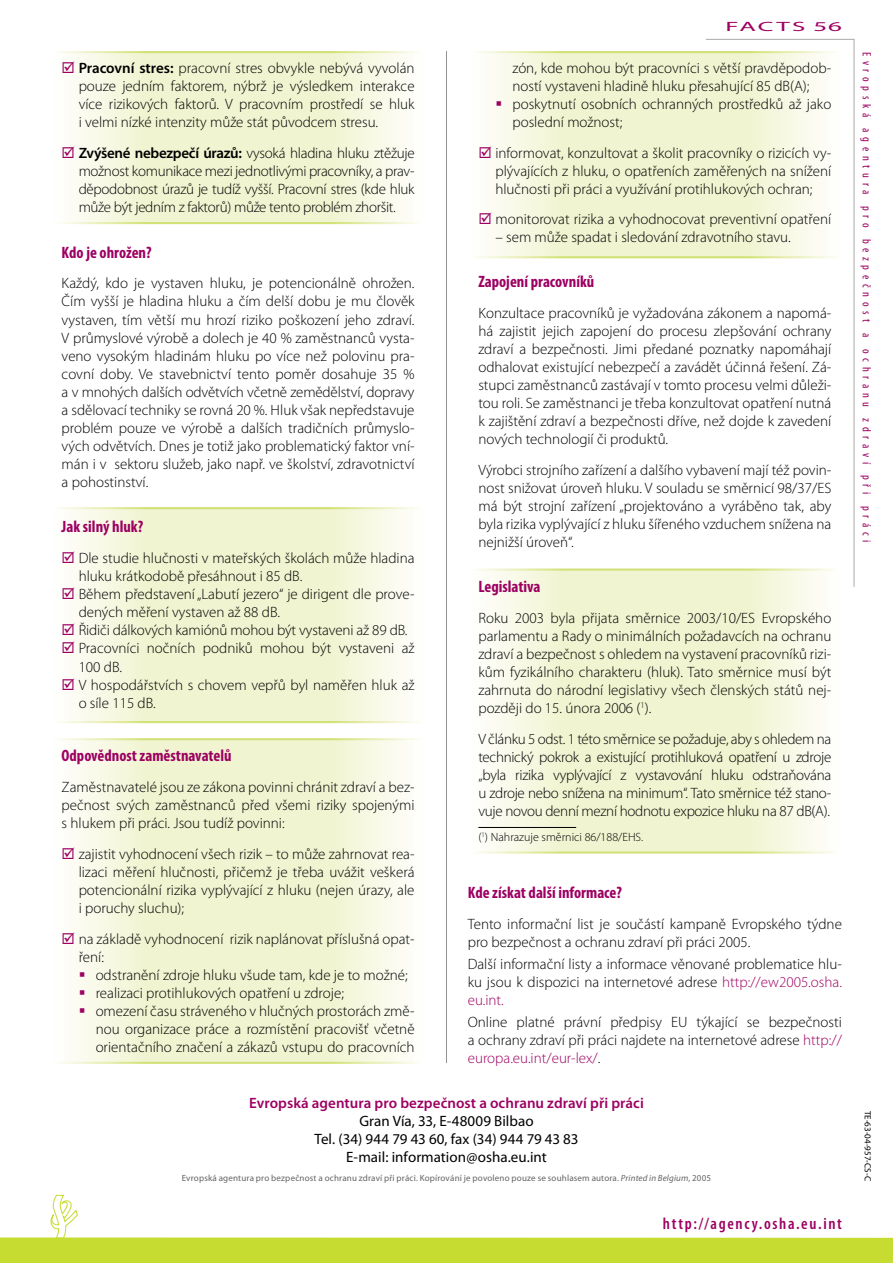
<style>
.page{position:relative;width:893px;height:1263px;background:#fff}
.page>*{position:absolute;margin:0;border:0;box-sizing:border-box;transform-origin:0 0}
.t1{font:700 condensed 16.5px "Myriad Pro";color:#9d0062}
.t2{font:600 condensed 16.5px "Myriad Pro";letter-spacing:.1em;color:#9d0062}
.t3{font:300 15px/18px "Myriad Pro";color:#000;text-align:justify}
.t4{font:15px/18px "Myriad Pro";color:#000;text-align:center}
.t5{font:600 15px "Myriad Pro";letter-spacing:.005em;color:#9d0062}
.t6{font:13.5px "Myriad Pro";letter-spacing:.06em;color:#9d0062;scale:2 1}
.t7{font:condensed 12px "Myriad Pro";letter-spacing:.39em;color:#9d0062}
.t8{font:300 12px "Myriad Pro";color:#000}
.t9{font:9px "Myriad Pro";letter-spacing:.02em;color:#636363}
.t10{font:9px "Myriad Pro";color:#000}
.s1{font-weight:600}
.s2{color:#9d0062}
.s3{font-style:italic}
</style>
<div class="page">
<svg style="left:66px;top:509px;width:347px;height:212px;background:#f3f6d9"></svg>
<svg style="left:479px;top:571px;width:342px;height:280px;background:#f3f6d9"></svg>
<svg style="left:484px;top:53px;width:221px;height:203px;background:#f3f5d6"></svg>
<svg style="left:65px;top:740px;width:348px;height:322px;background:#f3f6d9"></svg>
<svg style="left:68px;top:53px;width:342px;height:169px;background:#f3f6d8"></svg>
<svg style="left:705px;top:39px;width:150px;height:549px"></svg>
<hr style="left:446px;top:51px;width:1px;height:1012px;background:#939393">
<hr style="left:478px;top:827px;width:98px;height:1px;background:#000">
<svg style="left:0;top:1194px;width:893px;height:69px"></svg>
<svg style="left:68px;top:62px;width:7px;height:11px"></svg>
<svg style="left:68px;top:147px;width:7px;height:11px"></svg>
<svg style="left:66px;top:551px;width:9px;height:12px"></svg>
<svg style="left:66px;top:588px;width:9px;height:11px"></svg>
<svg style="left:66px;top:624px;width:9px;height:11px"></svg>
<svg style="left:66px;top:642px;width:9px;height:11px"></svg>
<svg style="left:66px;top:678px;width:9px;height:11px"></svg>
<svg style="left:65px;top:847px;width:10px;height:12px"></svg>
<svg style="left:65px;top:932px;width:10px;height:12px"></svg>
<svg style="left:80px;top:972px;width:4px;height:5px"></svg>
<svg style="left:80px;top:990px;width:4px;height:5px"></svg>
<svg style="left:80px;top:1009px;width:4px;height:4px"></svg>
<svg style="left:497px;top:101px;width:4px;height:5px"></svg>
<svg style="left:484px;top:146px;width:7px;height:12px"></svg>
<svg style="left:484px;top:213px;width:7px;height:11px"></svg>
<p class="t3" style="left:79px;top:59px;width:337px"><span class="s1">Pracovní stres:</span> pracovní stres obvykle nebývá vyvolán pouze jedním faktorem, nýbrž je výsledkem interakce více rizikových faktorů. V pracovním prostředí se hluk i velmi nízké intenzity může stát původcem stresu.</p>
<p class="t3" style="left:79px;top:144px;width:337px"><span class="s1">Zvýšené nebezpečí úrazů:</span> vysoká hladina hluku ztěžuje možnost komunikace mezi jednotlivými pracovníky, a prav&shy;děpodobnost úrazů je tudíž vyšší. Pracovní stres (kde hluk může být jedním z faktorů) může tento problém zhoršit.</p>
<p class="t1" style="left:62px;top:243px;width:92px">Kdo je ohrožen?</p>
<p class="t3" style="left:62px;top:275px;width:354px">Každý, kdo je vystaven hluku, je potencionálně ohrožen.<br>Čím vyšší je hladina hluku a čím delší dobu je mu člověk vystaven, tím větší mu hrozí riziko poškození jeho zdraví.<br>V průmyslové výrobě a dolech je 40 % zaměstnanců vysta&shy;veno vysokým hladinám hluku po více než polovinu pra&shy;covní doby. Ve stavebnictví tento poměr dosahuje 35 % a v mnohých dalších odvětvích včetně zemědělství, dopravy a sdělovací techniky se rovná 20 %. Hluk však nepředstavuje problém pouze ve výrobě a dalších tradičních průmyslo&shy;vých odvětvích. Dnes je totiž jako problematický faktor vní&shy;mán i v sektoru služeb, jako např. ve školství, zdravotnictví a pohostinství.</p>
<p class="t1" style="left:62px;top:518px;width:83px">Jak silný hluk?</p>
<p class="t3" style="left:79px;top:549px;width:337px;text-align:left">Dle studie hlučnosti v mateřských školách může hladina hluku krátkodobě přesáhnout i 85 dB.<br>Během představení „Labutí jezero“ je dirigent dle prove&shy;dených měření vystaven až 88 dB.<br>Řidiči dálkových kamiónů mohou být vystaveni až 89 dB.<br>Pracovníci nočních podniků mohou být vystaveni až 100 dB.<br>V hospodářstvích s chovem vepřů byl naměřen hluk až o síle 115 dB.</p>
<p class="t1" style="left:62px;top:747px;width:171px">Odpovědnost zaměstnavatelů</p>
<p class="t3" style="left:62px;top:778px;width:354px">Zaměstnavatelé jsou ze zákona povinni chránit zdraví a bez&shy;pečnost svých zaměstnanců před všemi riziky spojenými s hlukem při práci. Jsou tudíž povinni:</p>
<p class="t3" style="left:79px;top:845px;width:337px">zajistit vyhodnocení všech rizik – to může zahrnovat rea&shy;lizaci měření hlučnosti, přičemž je třeba uvážit veškerá potencionální rizika vyplývající z hluku (nejen úrazy, ale i poruchy sluchu);</p>
<p class="t3" style="left:79px;top:930px;width:337px">na základě vyhodnocení rizik naplánovat příslušná opat&shy;ření:</p>
<p class="t3" style="left:96px;top:966px;width:320px;text-align:left">odstranění zdroje hluku všude tam, kde je to možné; realizaci protihlukových opatření u zdroje;<br>omezení času stráveného v hlučných prostorách změ&shy;nou organizace práce a rozmístění pracovišť včetně orientačního značení a zákazů vstupu do pracovních</p>
<p class="t6" style="left:725px;top:19px;width:60px">FACTS 56</p>
<p class="t3" style="left:512px;top:59px;width:320px;text-align:left">zón, kde mohou být pracovníci s větší pravděpodob&shy;ností vystaveni hladině hluku přesahující 85 dB(A); poskytnutí osobních ochranných prostředků až jako poslední možnost;</p>
<p class="t3" style="left:495px;top:144px;width:337px">informovat, konzultovat a školit pracovníky o rizicích vy&shy;plývajících z hluku, o opatřeních zaměřených na snížení hlučnosti při práci a využívání protihlukových ochran;</p>
<p class="t3" style="left:495px;top:211px;width:337px">monitorovat rizika a vyhodnocovat preventivní opatření</p>
<p class="t3" style="left:495px;top:229px;width:297px">– sem může spadat i sledování zdravotního stavu.</p>
<p class="t1" style="left:478px;top:273px;width:117px">Zapojení pracovníků</p>
<p class="t3" style="left:478px;top:304px;width:354px">Konzultace pracovníků je vyžadována zákonem a napomá&shy;há zajistit jejich zapojení do procesu zlepšování ochrany zdraví a bezpečnosti. Jimi předané poznatky napomáhají odhalovat existující nebezpečí a zavádět účinná řešení. Zá&shy;stupci zaměstnanců zastávají v tomto procesu velmi důleži&shy;tou roli. Se zaměstnanci je třeba konzultovat opatření nutná k zajištění zdraví a bezpečnosti dříve, než dojde k zavedení nových technologií či produktů.</p>
<p class="t3" style="left:478px;top:461px;width:354px">Výrobci strojního zařízení a dalšího vybavení mají též povin&shy;nost snižovat úroveň hluku. V souladu se směrnicí 98/37/ES má být strojní zařízení „projektováno a vyráběno tak, aby byla rizika vyplývající z hluku šířeného vzduchem snížena na nejnižší úroveň“.</p>
<p class="t1" style="left:478px;top:577px;width:64px">Legislativa</p>
<p class="t3" style="left:478px;top:609px;width:354px">Roku 2003 byla přijata směrnice 2003/10/ES Evropského parlamentu a Rady o minimálních požadavcích na ochranu zdraví a bezpečnost s ohledem na vystavení pracovníků rizi&shy;kům fyzikálního charakteru (hluk). Tato směrnice musí být zahrnuta do národní legislativy všech členských států nej&shy;později do 15. února 2006 (<sup>1</sup>).</p>
<p class="t3" style="left:478px;top:730px;width:354px">V článku 5 odst. 1 této směrnice se požaduje, aby s ohledem na technický pokrok a existující protihluková opatření u zdroje „byla rizika vyplývající z vystavování hluku odstraňována u zdroje nebo snížena na minimum“. Tato směrnice též stano&shy;vuje novou denní mezní hodnotu expozice hluku na 87 dB(A).</p>
<p class="t8" style="left:478px;top:830px;width:166px">(<sup>1</sup>) Nahrazuje směrnici 86/188/EHS.</p>
<p class="t1" style="left:468px;top:883px;width:156px">Kde získat další informace?</p>
<p class="t3" style="left:468px;top:915px;width:376px">Tento informační list je součástí kampaně Evropského týdne pro bezpečnost a ochranu zdraví při práci 2005.</p>
<p class="t3" style="left:468px;top:955px;width:376px">Další informační listy a informace věnované problematice hlu&shy;ku jsou k dispozici na internetové adrese <span class="s2">http://ew2005.osha. eu.int.</span></p>
<p class="t3" style="left:468px;top:1013px;width:376px">Online platné právní předpisy EU týkající se bezpečnosti a ochrany zdraví při práci najdete na internetové adrese <span class="s2">http:// europa.eu.int/eur-lex/</span>.</p>
<p class="t5" style="left:249px;top:1094px;width:396px">Evropská agentura pro bezpečnost a ochranu zdraví při práci</p>
<p class="t4" style="left:314px;top:1112px;width:265px">Gran Vía, 33, E-48009 Bilbao<br>Tel. (34) 944 79 43 60, fax (34) 944 79 43 83<br>E-mail: information@osha.eu.int</p>
<p class="t9" style="left:182px;top:1173px;width:531px">Evropská agentura pro bezpečnost a ochranu zdraví při práci. Kopírování je povoleno pouze se souhlasem autora. <span class="s3">Printed in Belgium</span>, 2005</p>
<p class="t2" style="left:663px;top:1214px;width:181px">http://agency.osha.eu.int</p>
<p class="t7" style="left:873px;top:52px;width:492px;rotate:90deg">Evropská agentura pro bezpečnost a ochranu zdraví při práci</p>
<p class="t10" style="left:873px;top:1110px;width:72px;rotate:90deg">TE-63-04-957-CS-C</p>
</div>
